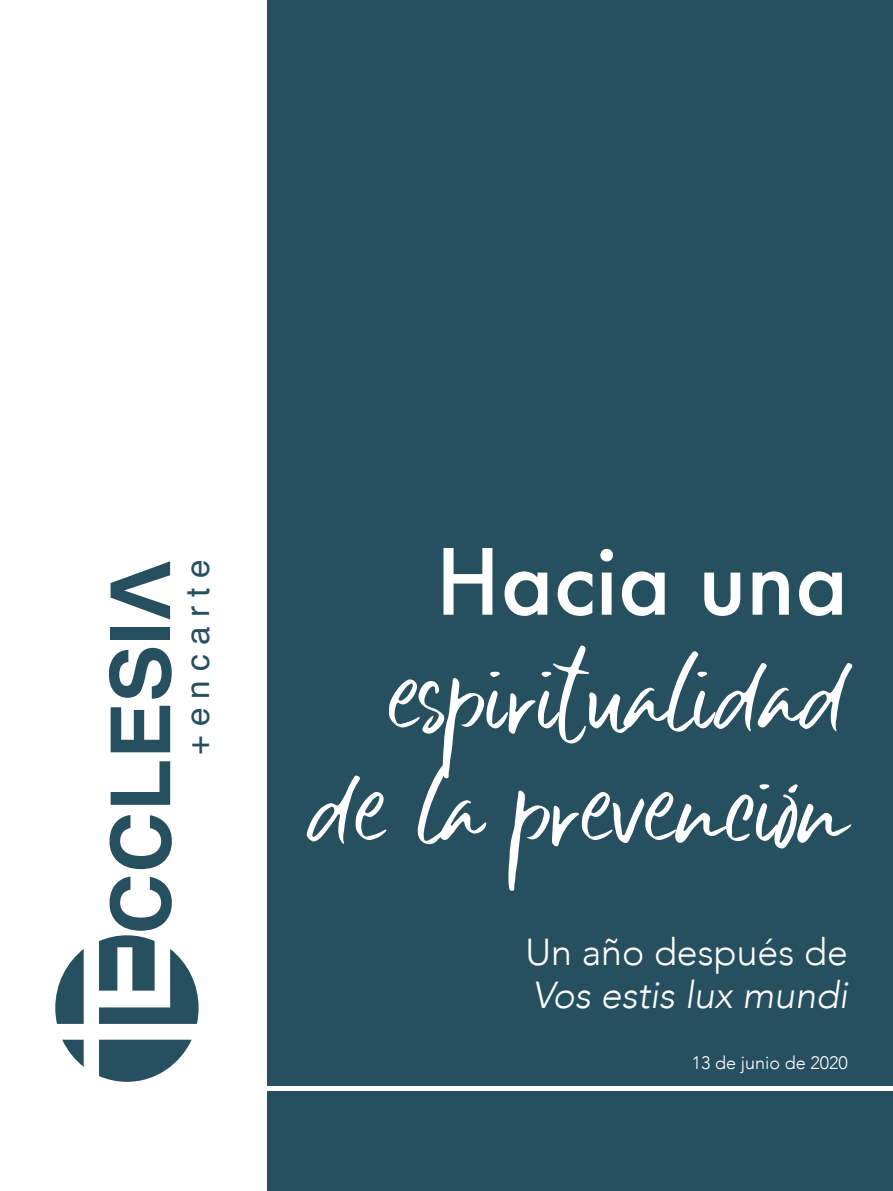
<style>
.page{position:relative;width:893px;height:1191px;background:#fff}
.page>*{position:absolute;margin:0;border:0;box-sizing:border-box;transform-origin:0 0}
.t1{font:88.5px/112.5px "Six Away Font Demo";color:#fff;text-align:right}
.t2{font:500 88.5px "Futura";color:#fff}
.t3{font:italic 300 37.5px "Avenir";color:#fff}
.t4{font:300 37.5px "Avenir";color:#fff}
.t5{font:32.25px "Helvetica";color:#265060}
.t6{font:300 18px "Avenir";color:#fff}
</style>
<div class="page">
<div style="left:268px;top:0;width:625px;height:1191px;background:#265060"></div>
<svg style="left:110px;top:815px;width:62px;height:54px"></svg>
<svg style="left:111px;top:761px;width:59px;height:44px"></svg>
<svg style="left:111px;top:706px;width:59px;height:46px"></svg>
<svg style="left:109px;top:648px;width:63px;height:51px"></svg>
<div style="left:111px;top:627px;width:59px;height:13px;background:#265060"></div>
<svg style="left:111px;top:561px;width:59px;height:58px"></svg>
<svg style="left:62px;top:1039px;width:22px;height:27px"></svg>
<svg style="left:55px;top:949px;width:29px;height:75px"></svg>
<svg style="left:99px;top:876px;width:100px;height:148px"></svg>
<svg style="left:99px;top:1039px;width:93px;height:42px"></svg>
<div style="left:268px;top:1086px;width:625px;height:5px;background:#fff"></div>
<svg style="left:788px;top:784px;width:10px;height:8px"></svg>
<p class="t5" style="left:173px;top:755px;width:197px;rotate:-90deg">+ e n c a r t e</p>
<p class="t2" style="left:435px;top:521px;width:414px">Hacia una</p>
<p class="t1" style="left:310px;top:640px;width:540px">espiritualidad de la prevencion</p>
<p class="t4" style="left:525px;top:929px;width:324px">Un año después de</p>
<p class="t3" style="left:532px;top:973px;width:317px">Vos estis lux mundi</p>
<p class="t6" style="left:692px;top:1051px;width:158px">13 de junio de 2020</p>
</div>
